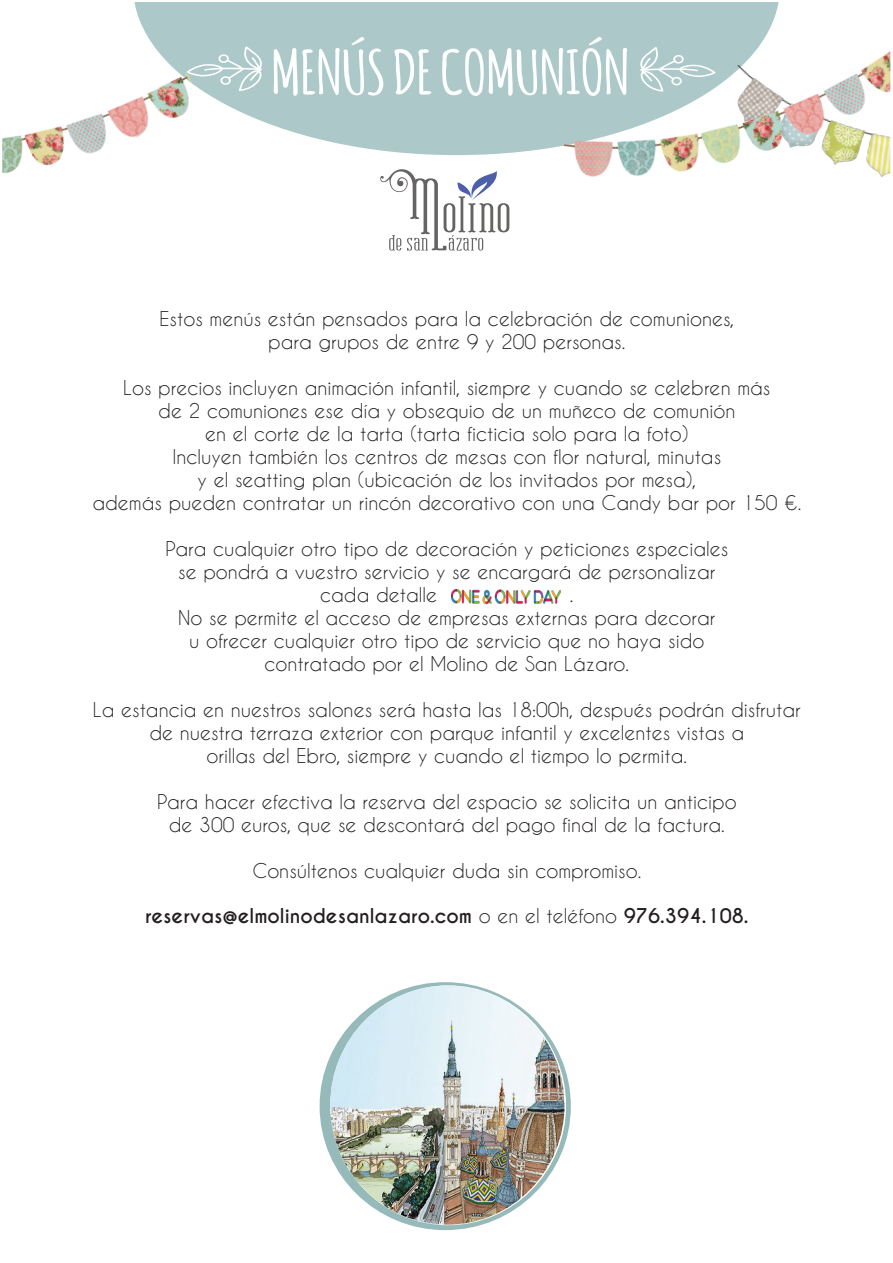
<style>
.page{position:relative;width:893px;height:1263px;background:#fff}
.page>*{position:absolute;margin:0;border:0;box-sizing:border-box;transform-origin:0 0}
.t1{font:700 59.55px "Amatic";color:#fdfefe;scale:1.21 1}
.t2{font:19.2px/23px "Caviar Dreams";color:#231f20;text-align:center}
.t3{font:700 19.2px "Caviar Dreams";color:#231f20}
.s1{font-weight:400}
</style>
<div class="page">
<svg style="left:134px;top:3px;width:428px;height:152px;background:#b4cdcd"></svg>
<svg style="left:187px;top:46px;width:75px;height:45px;background:#bbd2d2"></svg>
<img style="left:452px;top:589px;width:109px;height:14px">
<img style="left:330px;top:985px;width:234px;height:239px">
<svg style="left:380px;top:169px;width:129px;height:82px"></svg>
<img style="left:562px;top:2px;width:328px;height:175px">
<img style="left:2px;top:54px;width:201px;height:120px">
<h1 class="t1" style="left:271px;top:30px;width:298px">MENÚS DE COMUNIÓN</h1>
<p class="t2" style="left:159px;top:307px;width:576px">Estos menús están pensados para la celebración de comuniones, para grupos de entre 9 y 200 personas.</p>
<p class="t2" style="left:92px;top:376px;width:710px">Los precios incluyen animación infantil, siempre y cuando se celebren más<br>de 2 comuniones ese día y obsequio de un muñeco de comunión<br>en el corte de la tarta (tarta ficticia solo para la foto)<br>Incluyen también los centros de mesas con flor natural, minutas<br>y el seatting plan (ubicación de los invitados por mesa),<br>además pueden contratar un rincón decorativo con una Candy bar por 150 €.</p>
<p class="t2" style="left:165px;top:537px;width:564px">Para cualquier otro tipo de decoración y peticiones especiales</p>
<p class="t2" style="left:178px;top:560px;width:539px">se pondrá a vuestro servicio y se encargará de personalizar</p>
<p class="t2" style="left:320px;top:583px;width:118px">cada detalle</p>
<p class="t2" style="left:570px;top:583px;width:5px">.</p>
<p class="t2" style="left:178px;top:606px;width:538px">No se permite el acceso de empresas externas para decorar</p>
<p class="t2" style="left:189px;top:629px;width:517px">u ofrecer cualquier otro tipo de servicio que no haya sido</p>
<p class="t2" style="left:264px;top:652px;width:366px">contratado por el Molino de San Lázaro.</p>
<p class="t2" style="left:93px;top:698px;width:709px">La estancia en nuestros salones será hasta las 18:00h, después podrán disfrutar de nuestra terraza exterior con parque infantil y excelentes vistas a<br>orillas del Ebro, siempre y cuando el tiempo lo permita.</p>
<p class="t2" style="left:157px;top:789px;width:581px">Para hacer efectiva la reserva del espacio se solicita un anticipo de 300 euros, que se descontará del pago final de la factura.</p>
<p class="t2" style="left:252px;top:858px;width:390px">Consúltenos cualquier duda sin compromiso.</p>
<p class="t3" style="left:145px;top:904px;width:605px">reservas@elmolinodesanlazaro.com <span class="s1">o en el teléfono</span> 976.394.108.</p>
</div>
